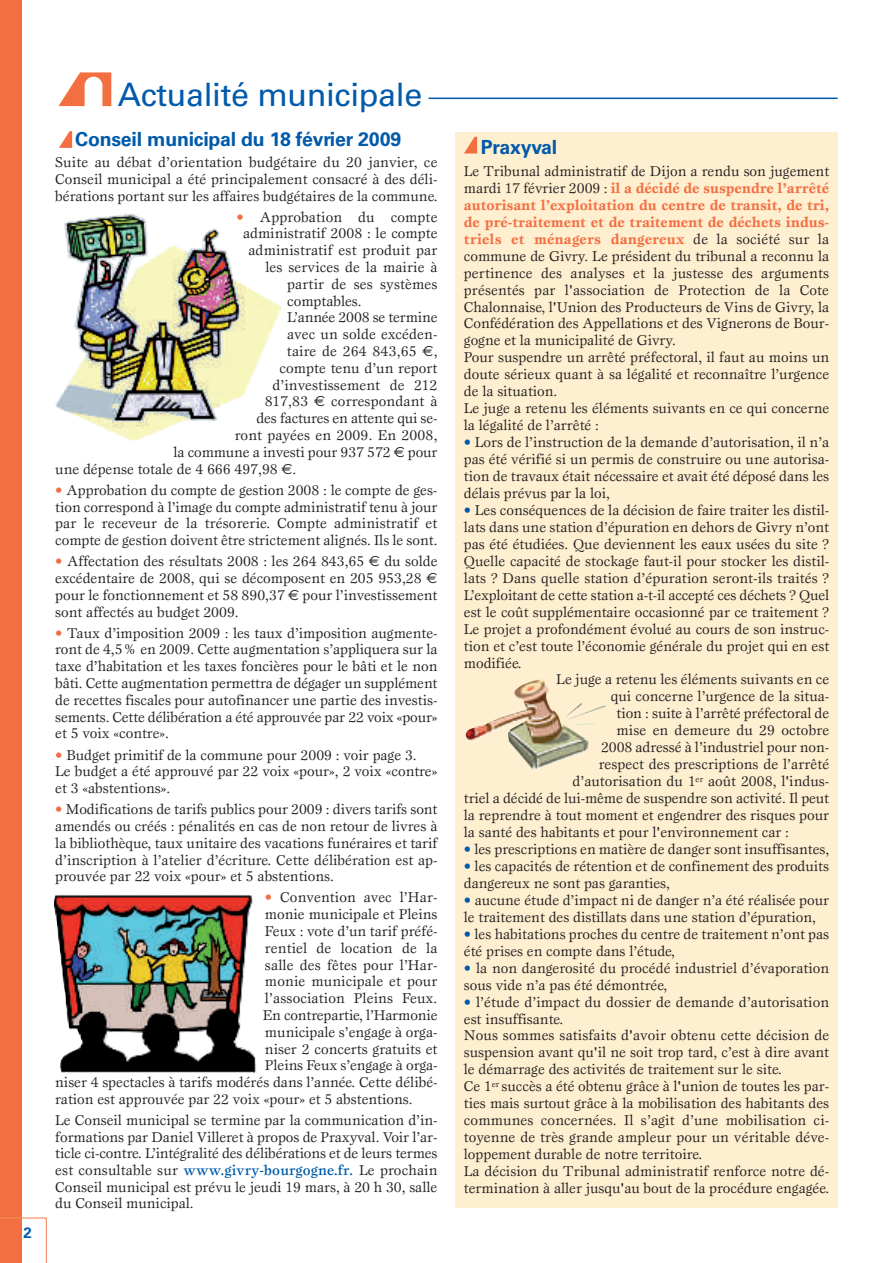
<style>
.page{position:relative;width:893px;height:1263px;background:#fff}
.page>*{position:absolute;margin:0;border:0;box-sizing:border-box;transform-origin:0 0}
.t1{font:32.25px "Univers";letter-spacing:-.01em;color:#015aaa}
.t2{font:700 19.5px "Univers";letter-spacing:-.01em;color:#015aaa}
.t3{font:700 15px "Univers";color:#015aaa}
.t4{font:14.7px/17px "Esprit";color:#231f20;text-align:justify}
.s1{color:#f36f42}
.s2{font-family:"Euro Sans"}
.s3{font-weight:500;color:#015aaa}
.s4{font-weight:700;color:#f36f42}
.s5{color:#015aaa}
</style>
<div class="page">
<div style="left:0;top:0;width:22px;height:1263px;background:#f36f42"></div>
<svg style="left:0;top:1217px;width:47px;height:46px"></svg>
<hr style="left:428px;top:98px;width:410px;height:1px;background:#015aaa">
<svg style="left:59px;top:72px;width:52px;height:34px"></svg>
<svg style="left:59px;top:131px;width:13px;height:17px"></svg>
<div style="left:455px;top:132px;width:383px;height:1076px;background:#feefd0"></div>
<svg style="left:464px;top:137px;width:13px;height:16px"></svg>
<img style="left:465px;top:679px;width:142px;height:91px">
<img style="left:55px;top:213px;width:227px;height:229px">
<img style="left:53px;top:895px;width:204px;height:178px">
<p class="t3" style="left:23px;top:1227px;width:10px">2</p>
<h1 class="t1" style="left:118px;top:83px;width:306px">Actualité municipale</h1>
<h2 class="t2" style="left:75px;top:132px;width:327px">Conseil municipal du 18 février 2009</h2>
<p class="t4" style="left:55px;top:155px;width:384px">Suite au débat d’orientation budgétaire du 20 janvier, ce Conseil municipal a été principalement consacré à des déli&shy;bérations portant sur les affaires budgétaires de la commune.</p>
<p class="t4" style="left:236px;top:209px;width:203px"><span class="s1">•</span> Approbation du compte</p>
<p class="t4" style="left:243px;top:226px;width:196px">administratif 2008 : le compte</p>
<p class="t4" style="left:248px;top:243px;width:191px">administratif est produit par</p>
<p class="t4" style="left:265px;top:260px;width:174px">les services de la mairie à</p>
<p class="t4" style="left:287px;top:276px;width:152px">partir de ses systèmes</p>
<p class="t4" style="left:287px;top:293px;width:76px">comptables.</p>
<p class="t4" style="left:287px;top:310px;width:152px">L’année 2008 se termine</p>
<p class="t4" style="left:287px;top:327px;width:152px">avec un solde excéden-</p>
<p class="t4" style="left:287px;top:344px;width:152px">taire de 264 843,65 <span class="s2">€</span>,</p>
<p class="t4" style="left:280px;top:360px;width:159px">compte tenu d’un report</p>
<p class="t4" style="left:272px;top:377px;width:167px">d’investissement de 212</p>
<p class="t4" style="left:265px;top:394px;width:174px">817,83 <span class="s2">€</span> correspondant à</p>
<p class="t4" style="left:257px;top:411px;width:182px">des factures en attente qui se-</p>
<p class="t4" style="left:235px;top:428px;width:204px">ront payées en 2009. En 2008,</p>
<p class="t4" style="left:174px;top:444px;width:265px">la commune a investi pour 937 572 <span class="s2">€</span> pour</p>
<p class="t4" style="left:55px;top:461px;width:243px">une dépense totale de 4 666 497,98 <span class="s2">€</span>.</p>
<p class="t4" style="left:55px;top:482px;width:384px"><span class="s1">•</span> Approbation du compte de gestion 2008 : le compte de ges&shy;tion correspond à l’image du compte administratif tenu à jour par le receveur de la trésorerie. Compte administratif et compte de gestion doivent être strictement alignés. Ils le sont.</p>
<p class="t4" style="left:55px;top:554px;width:384px"><span class="s1">•</span> Affectation des résultats 2008 : les 264 843,65 <span class="s2">€</span> du solde excédentaire de 2008, qui se décomposent en 205 953,28 <span class="s2">€ </span>pour le fonctionnement et 58 890,37 <span class="s2">€</span> pour l’investissement sont affectés au budget 2009.</p>
<p class="t4" style="left:55px;top:625px;width:384px"><span class="s1">•</span> Taux d’imposition 2009 : les taux d’imposition augmente&shy;ront de 4,5% en 2009. Cette augmentation s’appliquera sur la taxe d’habitation et les taxes foncières pour le bâti et le non bâti. Cette augmentation permettra de dégager un supplément de recettes fiscales pour autofinancer une partie des investis&shy;sements. Cette délibération a été approuvée par 22 voix «pour» et 5 voix «contre».</p>
<p class="t4" style="left:55px;top:747px;width:384px;text-align:left"><span class="s1">•</span> Budget primitif de la commune pour 2009 : voir page 3.<br>Le budget a été approuvé par 22 voix «pour», 2 voix «contre» et 3 «abstentions».</p>
<p class="t4" style="left:55px;top:802px;width:384px"><span class="s1">•</span> Modifications de tarifs publics pour 2009 : divers tarifs sont amendés ou créés : pénalités en cas de non retour de livres à la bibliothèque, taux unitaire des vacations funéraires et tarif d’inscription à l’atelier d’écriture. Cette délibération est ap&shy;prouvée par 22 voix «pour» et 5 abstentions.</p>
<p class="t4" style="left:265px;top:890px;width:174px"><span class="s1">•</span> Convention avec l’Har-</p>
<p class="t4" style="left:265px;top:907px;width:174px">monie municipale et Pleins</p>
<p class="t4" style="left:265px;top:924px;width:174px">Feux : vote d’un tarif préfé-</p>
<p class="t4" style="left:265px;top:940px;width:174px">rentiel de location de la</p>
<p class="t4" style="left:265px;top:957px;width:174px">salle des fêtes pour l’Har-</p>
<p class="t4" style="left:265px;top:974px;width:174px">monie municipale et pour</p>
<p class="t4" style="left:265px;top:991px;width:174px">l’association Pleins Feux.</p>
<p class="t4" style="left:263px;top:1008px;width:176px">En contrepartie, l’Harmonie</p>
<p class="t4" style="left:265px;top:1024px;width:174px">municipale s’engage à orga-</p>
<p class="t4" style="left:265px;top:1041px;width:174px">niser 2 concerts gratuits et</p>
<p class="t4" style="left:265px;top:1058px;width:174px">Pleins Feux s’engage à orga-</p>
<p class="t4" style="left:55px;top:1075px;width:384px">niser 4 spectacles à tarifs modérés dans l’année. Cette délibé-</p>
<p class="t4" style="left:55px;top:1092px;width:359px">ration est approuvée par 22 voix «pour» et 5 abstentions.</p>
<p class="t4" style="left:55px;top:1113px;width:384px">Le Conseil municipal se termine par la communication d’in&shy;formations par Daniel Villeret à propos de Praxyval. Voir l’ar&shy;ticle ci-contre. L’intégralité des délibérations et de leurs termes est consultable sur <span class="s3">www.givry-bourgogne.fr.</span> Le prochain Conseil municipal est prévu le jeudi 19 mars, à 20 h 30, salle du Conseil municipal.</p>
<h2 class="t2" style="left:481px;top:140px;width:78px">Praxyval</h2>
<p class="t4" style="left:464px;top:164px;width:367px;text-align:left">Le Tribunal administratif de Dijon a rendu son jugement mardi 17 février 2009 : <span class="s4">il a décidé de suspendre l’arrêté autorisant l’exploitation du centre de transit, de tri, de pré-traitement et de traitement de déchets indus&shy;triels et ménagers dangereux</span> de la société sur la commune de Givry. Le président du tribunal a reconnu la pertinence des analyses et la justesse des arguments présentés par l'association de Protection de la Cote Chalonnaise, l'Union des Producteurs de Vins de Givry, la Confédération des Appellations et des Vignerons de Bour&shy;gogne et la municipalité de Givry.<br>Pour suspendre un arrêté préfectoral, il faut au moins un doute sérieux quant à sa légalité et reconnaître l’urgence de la situation.<br>Le juge a retenu les éléments suivants en ce qui concerne la légalité de l’arrêté :</p>
<p class="t4" style="left:464px;top:435px;width:367px"><span class="s5">•</span> Lors de l’instruction de la demande d’autorisation, il n’a pas été vérifié si un permis de construire ou une autorisa&shy;tion de travaux était nécessaire et avait été déposé dans les délais prévus par la loi,</p>
<p class="t4" style="left:464px;top:503px;width:367px"><span class="s5">•</span> Les conséquences de la décision de faire traiter les distil-</p>
<p class="t4" style="left:464px;top:520px;width:367px">lats dans une station d’épuration en dehors de Givry n’ont</p>
<p class="t4" style="left:464px;top:536px;width:367px">pas été étudiées. Que deviennent les eaux usées du site ?</p>
<p class="t4" style="left:464px;top:553px;width:367px">Quelle capacité de stockage faut-il pour stocker les distil-</p>
<p class="t4" style="left:464px;top:570px;width:367px">lats ? Dans quelle station d’épuration seront-ils traités ?</p>
<p class="t4" style="left:464px;top:587px;width:367px">L’exploitant de cette station a-t-il accepté ces déchets ? Quel</p>
<p class="t4" style="left:464px;top:604px;width:367px">est le coût supplémentaire occasionné par ce traitement ?</p>
<p class="t4" style="left:464px;top:621px;width:367px">Le projet a profondément évolué au cours de son instruc-</p>
<p class="t4" style="left:464px;top:638px;width:367px">tion et c’est toute l’économie générale du projet qui en est</p>
<p class="t4" style="left:464px;top:655px;width:59px">modifiée.</p>
<p class="t4" style="left:556px;top:672px;width:274px">Le juge a retenu les éléments suivants en ce</p>
<p class="t4" style="left:611px;top:689px;width:220px">qui concerne l’urgence de la situa-</p>
<p class="t4" style="left:617px;top:706px;width:214px">tion : suite à l’arrêté préfectoral de</p>
<p class="t4" style="left:617px;top:723px;width:214px">mise en demeure du 29 octobre</p>
<p class="t4" style="left:601px;top:740px;width:230px">2008 adressé à l’industriel pour non-</p>
<p class="t4" style="left:599px;top:757px;width:232px">respect des prescriptions de l’arrêté</p>
<p class="t4" style="left:573px;top:774px;width:258px">d’autorisation du 1<sup>er</sup> août 2008, l'indus-</p>
<p class="t4" style="left:464px;top:791px;width:367px">triel a décidé de lui-même de suspendre son activité. Il peut</p>
<p class="t4" style="left:464px;top:808px;width:367px">la reprendre à tout moment et engendrer des risques pour</p>
<p class="t4" style="left:464px;top:825px;width:327px">la santé des habitants et pour l'environnement car :</p>
<p class="t4" style="left:464px;top:842px;width:367px"><span class="s5">•</span> les prescriptions en matière de danger sont insuffisantes,</p>
<p class="t4" style="left:464px;top:859px;width:367px"><span class="s5">•</span> les capacités de rétention et de confinement des produits dangereux ne sont pas garanties,</p>
<p class="t4" style="left:464px;top:892px;width:367px"><span class="s5">•</span> aucune étude d’impact ni de danger n’a été réalisée pour le traitement des distillats dans une station d’épuration,</p>
<p class="t4" style="left:464px;top:926px;width:367px"><span class="s5">•</span> les habitations proches du centre de traitement n’ont pas été prises en compte dans l’étude,</p>
<p class="t4" style="left:464px;top:960px;width:367px"><span class="s5">•</span> la non dangerosité du procédé industriel d’évaporation sous vide n’a pas été démontrée,</p>
<p class="t4" style="left:464px;top:994px;width:367px;text-align:left"><span class="s5">•</span> l’étude d’impact du dossier de demande d’autorisation est insuffisante.<br>Nous sommes satisfaits d'avoir obtenu cette décision de suspension avant qu'il ne soit trop tard, c’est à dire avant le démarrage des activités de traitement sur le site.<br>Ce 1<sup>er</sup> succès a été obtenu grâce à l'union de toutes les par&shy;ties mais surtout grâce à la mobilisation des habitants des communes concernées. Il s’agit d’une mobilisation ci&shy;toyenne de très grande ampleur pour un véritable déve&shy;loppement durable de notre territoire.<br>La décision du Tribunal administratif renforce notre dé&shy;termination à aller jusqu'au bout de la procédure engagée.</p>
</div>
